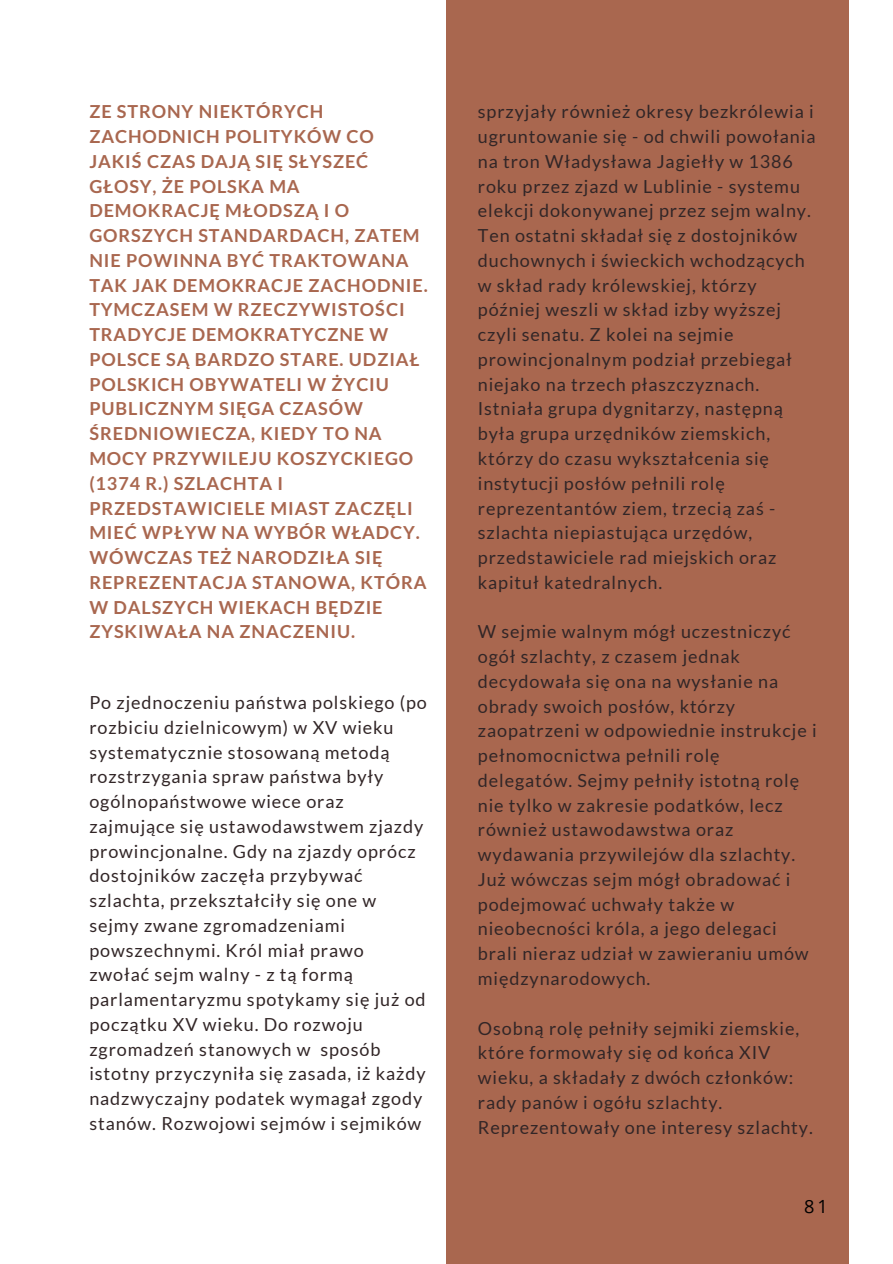
<style>
.page{position:relative;width:893px;height:1264px;background:#fff}
.page>*{position:absolute;margin:0;border:0;box-sizing:border-box;transform-origin:0 0}
.t1{font:18.15px "Open Sans";color:#000}
.t2{font:18px/24.8px "Lato";letter-spacing:.05em;color:#322627}
.t3{font:700 18px/24.8px "Lato";letter-spacing:.05em;color:#a9674f}
</style>
<div class="page">
<div style="left:446px;top:0;width:402px;height:1263px;background:#a9674f"></div>
<p class="t3" style="left:89px;top:99px;width:340px">ZE STRONY NIEKTÓRYCH<br>ZACHODNICH POLITYKÓW CO<br>JAKIŚ CZAS DAJĄ SIĘ SŁYSZEĆ<br>GŁOSY, ŻE POLSKA MA<br>DEMOKRACJĘ MŁODSZĄ I O<br>GORSZYCH STANDARDACH, ZATEM<br>NIE POWINNA BYĆ TRAKTOWANA<br>TAK JAK DEMOKRACJE ZACHODNIE.<br>TYMCZASEM W RZECZYWISTOŚCI<br>TRADYCJE DEMOKRATYCZNE W<br>POLSCE SĄ BARDZO STARE. UDZIAŁ<br>POLSKICH OBYWATELI W ŻYCIU<br>PUBLICZNYM SIĘGA CZASÓW<br>ŚREDNIOWIECZA, KIEDY TO NA<br>MOCY PRZYWILEJU KOSZYCKIEGO (1374 R.) SZLACHTA I<br>PRZEDSTAWICIELE MIAST ZACZĘLI<br>MIEĆ WPŁYW NA WYBÓR WŁADCY.<br>WÓWCZAS TEŻ NARODZIŁA SIĘ<br>REPREZENTACJA STANOWA, KTÓRA<br>W DALSZYCH WIEKACH BĘDZIE<br>ZYSKIWAŁA NA ZNACZENIU.</p>
<p class="t2" style="left:89px;top:689px;width:339px">Po zjednoczeniu państwa polskiego (po rozbiciu dzielnicowym) w XV wieku systematycznie stosowaną metodą rozstrzygania spraw państwa były ogólnopaństwowe wiece oraz zajmujące się ustawodawstwem zjazdy prowincjonalne. Gdy na zjazdy oprócz dostojników zaczęła przybywać szlachta, przekształciły się one w sejmy zwane zgromadzeniami powszechnymi. Król miał prawo zwołać sejm walny - z tą formą parlamentaryzmu spotykamy się już od początku XV wieku. Do rozwoju zgromadzeń stanowych w sposób istotny przyczyniła się zasada, iż każdy nadzwyczajny podatek wymagał zgody stanów. Rozwojowi sejmów i sejmików</p>
<p class="t2" style="left:478px;top:99px;width:339px">sprzyjały również okresy bezkrólewia i ugruntowanie się - od chwili powołania na tron Władysława Jagiełły w 1386 roku przez zjazd w Lublinie - systemu elekcji dokonywanej przez sejm walny.<br>Ten ostatni składał się z dostojników duchownych i świeckich wchodzących w skład rady królewskiej, którzy później weszli w skład izby wyższej czyli senatu. Z kolei na sejmie prowincjonalnym podział przebiegał niejako na trzech płaszczyznach.<br>Istniała grupa dygnitarzy, następną była grupa urzędników ziemskich, którzy do czasu wykształcenia się instytucji posłów pełnili rolę reprezentantów ziem, trzecią zaś - szlachta niepiastująca urzędów, przedstawiciele rad miejskich oraz kapituł katedralnych.</p>
<p class="t2" style="left:478px;top:619px;width:340px">W sejmie walnym mógł uczestniczyć ogół szlachty, z czasem jednak decydowała się ona na wysłanie na obrady swoich posłów, którzy zaopatrzeni w odpowiednie instrukcje i pełnomocnictwa pełnili rolę delegatów. Sejmy pełniły istotną rolę nie tylko w zakresie podatków, lecz również ustawodawstwa oraz wydawania przywilejów dla szlachty.<br>Już wówczas sejm mógł obradować i podejmować uchwały także w nieobecności króla, a jego delegaci brali nieraz udział w zawieraniu umów międzynarodowych.</p>
<p class="t2" style="left:478px;top:1015px;width:336px">Osobną rolę pełniły sejmiki ziemskie, które formowały się od końca XIV wieku, a składały z dwóch członków: rady panów i ogółu szlachty.<br>Reprezentowały one interesy szlachty.</p>
<p class="t1" style="left:804px;top:1193px;width:25px">81</p>
</div>
